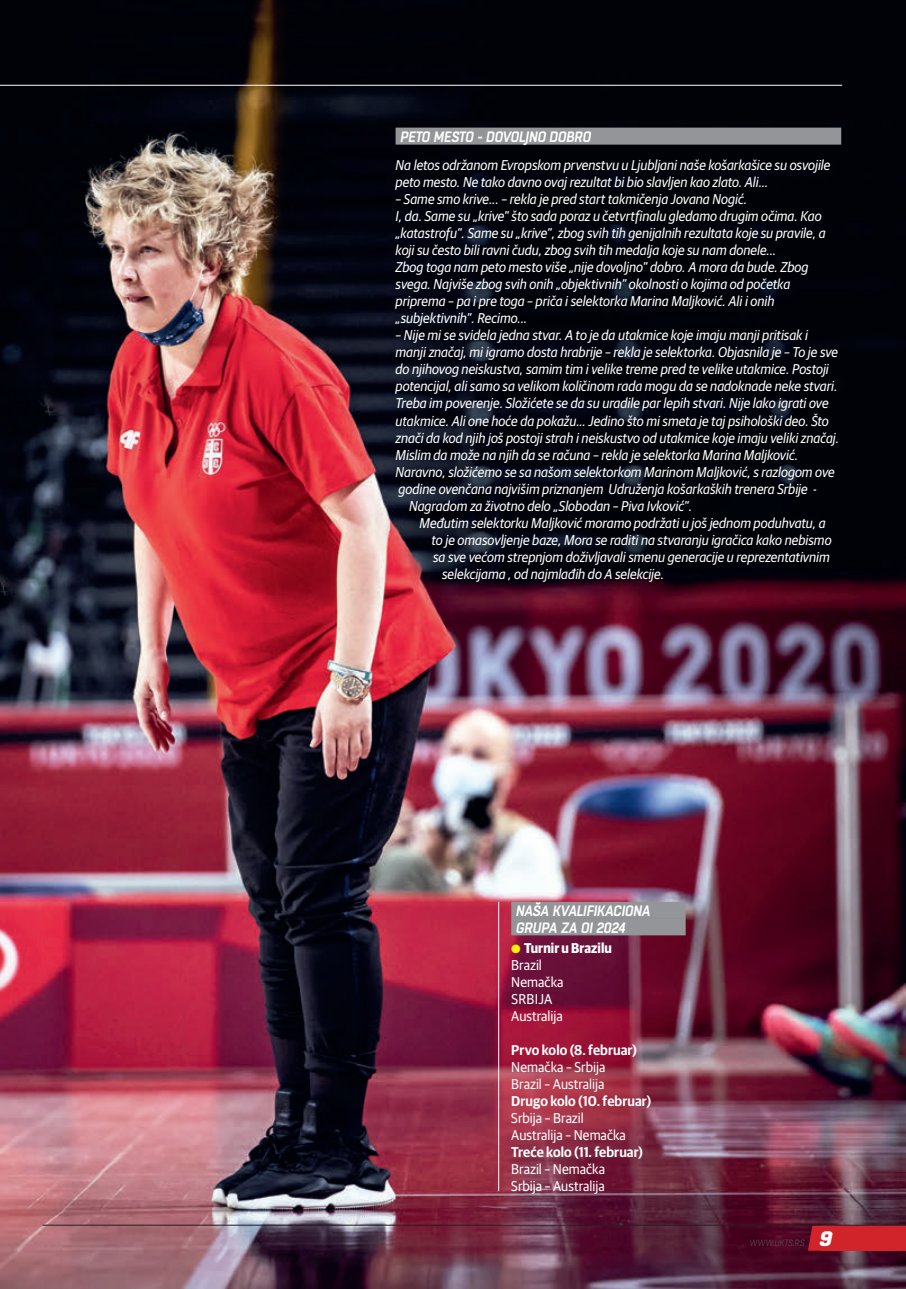
<style>
.page{position:relative;width:906px;height:1289px;background:#fff}
.page>*{position:absolute;margin:0;border:0;box-sizing:border-box;transform-origin:0 0}
.PAGINACIJA_broj{font:italic 800 21px "Boxed";color:#fff;scale:1.1 1}
.ANTRFILE_naslov{font:italic 600 15px "Boxed";letter-spacing:-.03em;color:#fff}
.ANTRFILE_text{font:italic 14.25px/17px "Guardian Sans";color:#fff;scale:.95 1}
.OSNOVNI_TEXT{font:14.25px "Guardian Sans";color:#fff;scale:.95 1}
.OSNOVNI_TEXT-2{font:600 14.25px "Guardian Sans";letter-spacing:.005em;color:#fff;scale:.95 1}
.t1{font:700 14.25px "Guardian Sans";letter-spacing:.005em;color:#fff;scale:.9 1}
.PAGINACIJA_text{font:italic 300 9px "Boxed";letter-spacing:-.015em;color:#57585a}
.s1{color:#fff101}
</style>
<div class="page">
<img style="left:0;top:0;width:906px;height:1288px">
<div style="left:821px;top:1225px;width:85px;height:25px;background:#d1232a"></div>
<svg style="left:808px;top:1225px;width:38px;height:25px"></svg>
<hr style="left:43px;top:1224px;width:863px;height:1px;background:#231f20">
<div style="left:511px;top:901px;width:174px;height:17px;background:#939598"></div>
<div style="left:511px;top:918px;width:174px;height:17px;background:#939598"></div>
<hr style="left:498px;top:901px;width:1px;height:290px;background:#fff">
<hr style="left:0;top:85px;width:842px;height:1px;background:#fff">
<div style="left:395px;top:128px;width:446px;height:17px;background:#939598"></div>
<p class="ANTRFILE_naslov" style="left:400px;top:127px;width:192px">PETO MESTO - DOVOLJNO DOBRO</p>
<p class="ANTRFILE_text" style="left:395px;top:156px;width:459px">Na letos održanom Evropskom prvenstvu u Ljubljani naše košarkašice su osvojile peto mesto. Ne tako davno ovaj rezultat bi bio slavljen kao zlato. Ali...</p>
<p class="ANTRFILE_text" style="left:395px;top:190px;width:371px">– Same smo krive... – rekla je pred start takmičenja Jovana Nogić.</p>
<p class="ANTRFILE_text" style="left:395px;top:207px;width:454px">I, da. Same su „krive” što sada poraz u četvrtfinalu gledamo drugim očima. Kao „katastrofu”. Same su „krive”, zbog svih tih genijalnih rezultata koje su pravile, a koji su često bili ravni čudu, zbog svih tih medalja koje su nam donele...</p>
<p class="ANTRFILE_text" style="left:395px;top:258px;width:436px">Zbog toga nam peto mesto više „nije dovoljno” dobro. A mora da bude. Zbog svega. Najviše zbog svih onih „objektivnih” okolnosti o kojima od početka priprema – pa i pre toga – priča i selektorka Marina Maljković. Ali i onih „subjektivnih”. Recimo...</p>
<p class="ANTRFILE_text" style="left:395px;top:326px;width:468px">– Nije mi se svidela jedna stvar. A to je da utakmice koje imaju manji pritisak i manji značaj, mi igramo dosta hrabrije – rekla je selektorka. Objasnila je – To je sve do njihovog neiskustva, samim tim i velike treme pred te velike utakmice. Postoji potencijal, ali samo sa velikom količinom rada mogu da se nadoknade neke stvari.<br>Treba im poverenje. Složićete se da su uradile par lepih stvari. Nije lako igrati ove utakmice. Ali one hoće da pokažu... Jedino što mi smeta je taj psihološki deo. Što znači da kod njih još postoji strah i neiskustvo od utakmice koje imaju veliki značaj.<br>Mislim da može na njih da se računa – rekla je selektorka Marina Maljković.</p>
<p class="ANTRFILE_text" style="left:395px;top:462px;width:464px">Naravno, složićemo se sa našom selektorkom Marinom Maljković, s razlogom ove</p>
<p class="ANTRFILE_text" style="left:398px;top:479px;width:442px">godine ovenčana najvišim priznanjem Udruženja košarkaških trenera Srbije -</p>
<p class="ANTRFILE_text" style="left:409px;top:496px;width:299px">Nagradom za životno delo „Slobodan – Piva Ivković”.</p>
<p class="ANTRFILE_text" style="left:419px;top:513px;width:429px">Međutim selektorku Maljković moramo podržati u još jednom poduhvatu, a</p>
<p class="ANTRFILE_text" style="left:431px;top:530px;width:422px">to je omasovljenje baze, Mora se raditi na stvaranju igračica kako nebismo</p>
<p class="ANTRFILE_text" style="left:433px;top:547px;width:419px">sa sve većom strepnjom doživljavali smenu generacije u reprezentativnim</p>
<p class="ANTRFILE_text" style="left:442px;top:564px;width:235px">selekcijama , od najmlađih do A selekcije.</p>
<p class="ANTRFILE_naslov" style="left:515px;top:900px;width:136px">NAŠA KVALIFIKACIONA</p>
<p class="ANTRFILE_naslov" style="left:515px;top:917px;width:111px">GRUPA ZA OI 2024</p>
<p class="t1" style="left:511px;top:937px;width:113px"><span class="s1">●</span> Turnir u Brazilu</p>
<p class="OSNOVNI_TEXT" style="left:511px;top:954px;width:34px">Brazil</p>
<p class="OSNOVNI_TEXT" style="left:511px;top:971px;width:56px">Nemačka</p>
<p class="OSNOVNI_TEXT" style="left:511px;top:988px;width:45px">SRBIJA</p>
<p class="OSNOVNI_TEXT" style="left:511px;top:1005px;width:56px">Australija</p>
<p class="OSNOVNI_TEXT-2" style="left:511px;top:1039px;width:134px">Prvo kolo (8. februar)</p>
<p class="OSNOVNI_TEXT" style="left:511px;top:1056px;width:101px">Nemačka – Srbija</p>
<p class="OSNOVNI_TEXT" style="left:511px;top:1073px;width:100px">Brazil – Australija</p>
<p class="OSNOVNI_TEXT-2" style="left:511px;top:1090px;width:149px">Drugo kolo (10. februar)</p>
<p class="OSNOVNI_TEXT" style="left:511px;top:1107px;width:78px">Srbija – Brazil</p>
<p class="OSNOVNI_TEXT" style="left:511px;top:1124px;width:122px">Australija – Nemačka</p>
<p class="OSNOVNI_TEXT-2" style="left:511px;top:1141px;width:140px">Treće kolo (11. februar)</p>
<p class="OSNOVNI_TEXT" style="left:511px;top:1158px;width:100px">Brazil – Nemačka</p>
<p class="OSNOVNI_TEXT" style="left:511px;top:1176px;width:100px">Srbija – Australija</p>
<p class="PAGINACIJA_text" style="left:749px;top:1237px;width:57px">WWW.UKTS.RS</p>
<p class="PAGINACIJA_broj" style="left:818px;top:1223px;width:13px">9</p>
</div>
